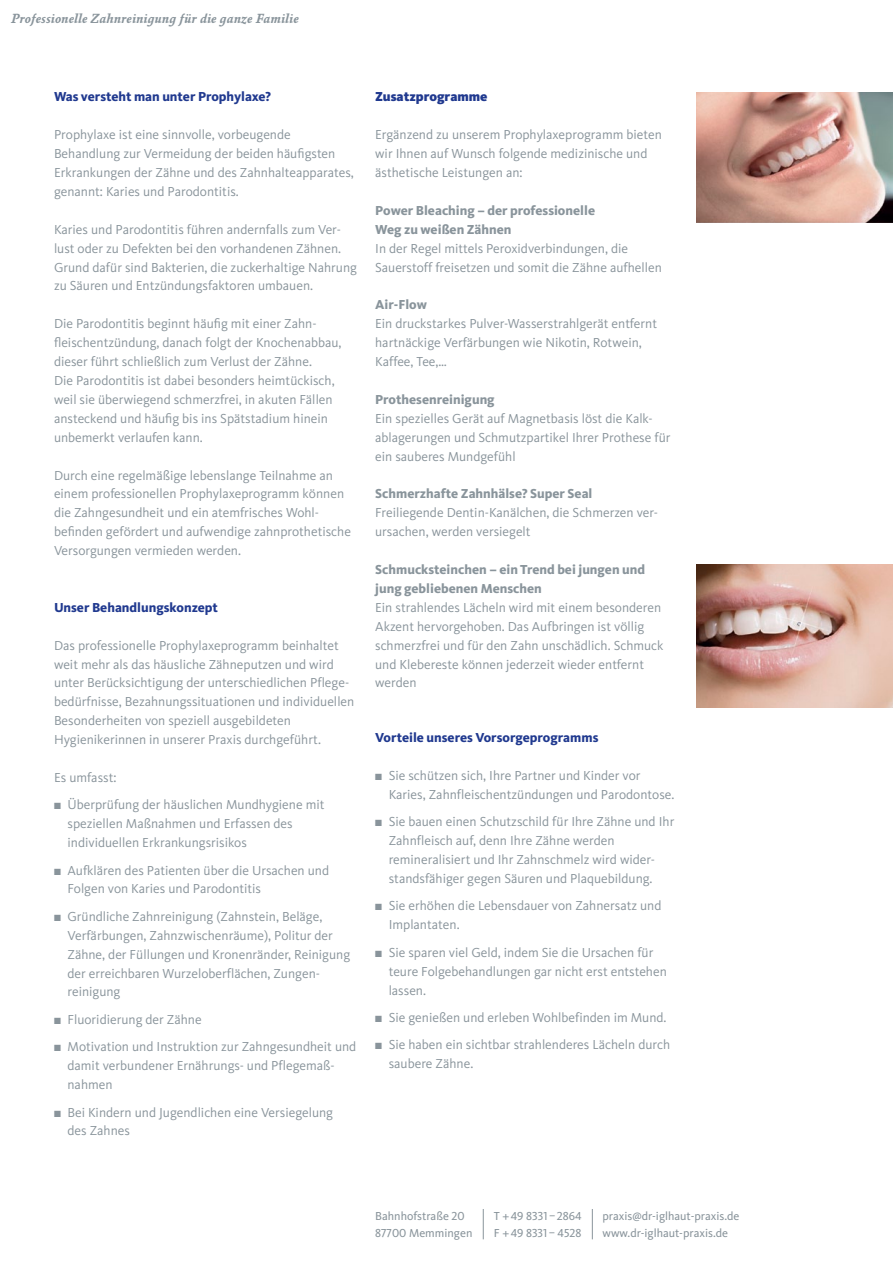
<style>
.page{position:relative;width:893px;height:1263px;background:#fff}
.page>*{position:absolute;margin:0;border:0;box-sizing:border-box;transform-origin:0 0}
.t1{font:13.5px/18.9px "Kievit OT Regular Excel";color:#89949b}
.t2{font:800 13.5px "Kievit OT";color:#20398f}
.t3{font:italic 700 13.5px "Absara OT";color:#89949b}
.t4{font:900 13.5px "Kievit OT";color:#20398f}
.t5{font:12px/16.8px "Kievit OT";color:#89949b}
.s1{font-family:"Kievit OT";font-weight:800}
</style>
<div class="page">
<img style="left:696px;top:565px;width:197px;height:143px">
<img style="left:696px;top:92px;width:197px;height:131px">
<hr style="left:483px;top:1209px;width:1px;height:30px;background:#89949b">
<hr style="left:592px;top:1209px;width:1px;height:30px;background:#89949b">
<p class="t3" style="left:11px;top:10px;width:289px">Professionelle Zahnreinigung für die ganze Familie</p>
<p class="t2" style="left:54px;top:89px;width:219px">Was versteht man unter Prophylaxe?</p>
<p class="t1" style="left:54px;top:125px;width:301px">Prophylaxe ist eine sinnvolle, vorbeugende Behandlung zur Vermeidung der beiden häufigsten Erkrankungen der Zähne und des Zahnhalteapparates, genannt: Karies und Parodontitis.</p>
<p class="t1" style="left:54px;top:220px;width:305px">Karies und Parodontitis führen andernfalls zum Ver&shy;lust oder zu Defekten bei den vorhandenen Zähnen.<br>Grund dafür sind Bakterien, die zuckerhaltige Nahrung zu Säuren und Entzündungsfaktoren umbauen.</p>
<p class="t1" style="left:54px;top:314px;width:289px">Die Parodontitis beginnt häufig mit einer Zahn&shy;fleischentzündung, danach folgt der Knochenabbau, dieser führt schließlich zum Verlust der Zähne.<br>Die Parodontitis ist dabei besonders heimtückisch, weil sie überwiegend schmerzfrei, in akuten Fällen ansteckend und häufig bis ins Spätstadium hinein unbemerkt verlaufen kann.</p>
<p class="t1" style="left:54px;top:466px;width:298px">Durch eine regelmäßige lebenslange Teilnahme an einem professionellen Prophylaxeprogramm können die Zahngesundheit und ein atemfrisches Wohl&shy;befinden gefördert und aufwendige zahnprothetische Versorgungen vermieden werden.</p>
<p class="t2" style="left:54px;top:599px;width:166px">Unser Behandlungskonzept</p>
<p class="t1" style="left:54px;top:636px;width:302px">Das professionelle Prophylaxeprogramm beinhaltet weit mehr als das häusliche Zähneputzen und wird unter Berücksichtigung der unterschiedlichen Pflege&shy;bedürfnisse, Bezahnungssituationen und individuellen Besonderheiten von speziell ausgebildeten Hygienikerinnen in unserer Praxis durchgeführt.</p>
<p class="t1" style="left:54px;top:768px;width:64px">Es umfasst:</p>
<p class="t1" style="left:68px;top:795px;width:259px;text-indent:-14px">■ Überprüfung der häuslichen Mundhygiene mit speziellen Maßnahmen und Erfassen des individuellen Erkrankungsrisikos</p>
<p class="t1" style="left:68px;top:861px;width:263px;text-indent:-14px">■ Aufklären des Patienten über die Ursachen und<br>Folgen von Karies und Parodontitis</p>
<p class="t1" style="left:68px;top:907px;width:284px;text-indent:-14px">■ Gründliche Zahnreinigung (Zahnstein, Beläge, Verfärbungen, Zahnzwischenräume), Politur der Zähne, der Füllungen und Kronenränder, Reinigung der erreichbaren Wurzeloberflächen, Zungen&shy;reinigung</p>
<p class="t1" style="left:54px;top:1010px;width:149px">■ Fluoridierung der Zähne</p>
<p class="t1" style="left:68px;top:1037px;width:290px;text-indent:-14px">■ Motivation und Instruktion zur Zahngesundheit und damit verbundener Ernährungs- und Pflegemaß&shy;nahmen</p>
<p class="t1" style="left:68px;top:1103px;width:267px;text-indent:-14px">■ Bei Kindern und Jugendlichen eine Versiegelung des Zahnes</p>
<p class="t4" style="left:375px;top:89px;width:114px">Zusatzprogramme</p>
<p class="t1" style="left:375px;top:125px;width:288px">Ergänzend zu unserem Prophylaxeprogramm bieten wir Ihnen auf Wunsch folgende medizinische und ästhetische Leistungen an:</p>
<p class="t1" style="left:375px;top:201px;width:288px"><span class="s1">Power Bleaching – der professionelle<br>Weg zu weißen Zähnen<br></span>In der Regel mittels Peroxidverbindungen, die Sauerstoff freisetzen und somit die Zähne aufhellen</p>
<p class="t1" style="left:375px;top:296px;width:283px"><span class="s1">Air-Flow<br></span>Ein druckstarkes Pulver-Wasserstrahlgerät entfernt hartnäckige Verfärbungen wie Nikotin, Rotwein,<br>Kaffee, Tee,…</p>
<p class="t1" style="left:375px;top:390px;width:297px"><span class="s1">Prothesenreinigung<br></span>Ein spezielles Gerät auf Magnetbasis löst die Kalk&shy;ablagerungen und Schmutzpartikel Ihrer Prothese für ein sauberes Mundgefühl</p>
<p class="t1" style="left:375px;top:485px;width:284px"><span class="s1">Schmerzhafte Zahnhälse? Super Seal<br></span>Freiliegende Dentin-Kanälchen, die Schmerzen ver&shy;ursachen, werden versiegelt</p>
<p class="t1" style="left:375px;top:560px;width:290px"><span class="s1">Schmucksteinchen – ein Trend bei jungen und jung gebliebenen Menschen<br></span>Ein strahlendes Lächeln wird mit einem besonderen Akzent hervorgehoben. Das Aufbringen ist völlig schmerzfrei und für den Zahn unschädlich. Schmuck und Klebereste können jederzeit wieder entfernt werden</p>
<p class="t2" style="left:375px;top:729px;width:225px">Vorteile unseres Vorsorgeprogramms</p>
<p class="t1" style="left:389px;top:766px;width:287px;text-indent:-14px">■ Sie schützen sich, Ihre Partner und Kinder vor<br>Karies, Zahnfleischentzündungen und Parodontose.</p>
<p class="t1" style="left:389px;top:812px;width:287px;text-indent:-14px">■ Sie bauen einen Schutzschild für Ihre Zähne und Ihr Zahnfleisch auf, denn Ihre Zähne werden remineralisiert und Ihr Zahnschmelz wird wider&shy;standsfähiger gegen Säuren und Plaquebildung.</p>
<p class="t1" style="left:389px;top:897px;width:274px;text-indent:-14px">■ Sie erhöhen die Lebensdauer von Zahnersatz und<br>Implantaten.</p>
<p class="t1" style="left:389px;top:943px;width:280px;text-indent:-14px">■ Sie sparen viel Geld, indem Sie die Ursachen für teure Folgebehandlungen gar nicht erst entstehen lassen.</p>
<p class="t1" style="left:375px;top:1008px;width:293px">■ Sie genießen und erleben Wohlbefinden im Mund.</p>
<p class="t1" style="left:389px;top:1035px;width:283px;text-indent:-14px">■ Sie haben ein sichtbar strahlenderes Lächeln durch saubere Zähne.</p>
<p class="t5" style="left:375px;top:1207px;width:99px">Bahnhofstraße 20<br>87700 Memmingen</p>
<p class="t5" style="left:494px;top:1207px;width:89px">T +49 8331–2864<br>F +49 8331– 4528</p>
<p class="t5" style="left:602px;top:1207px;width:139px">praxis@dr-iglhaut-praxis.de www.dr-iglhaut-praxis.de</p>
</div>
